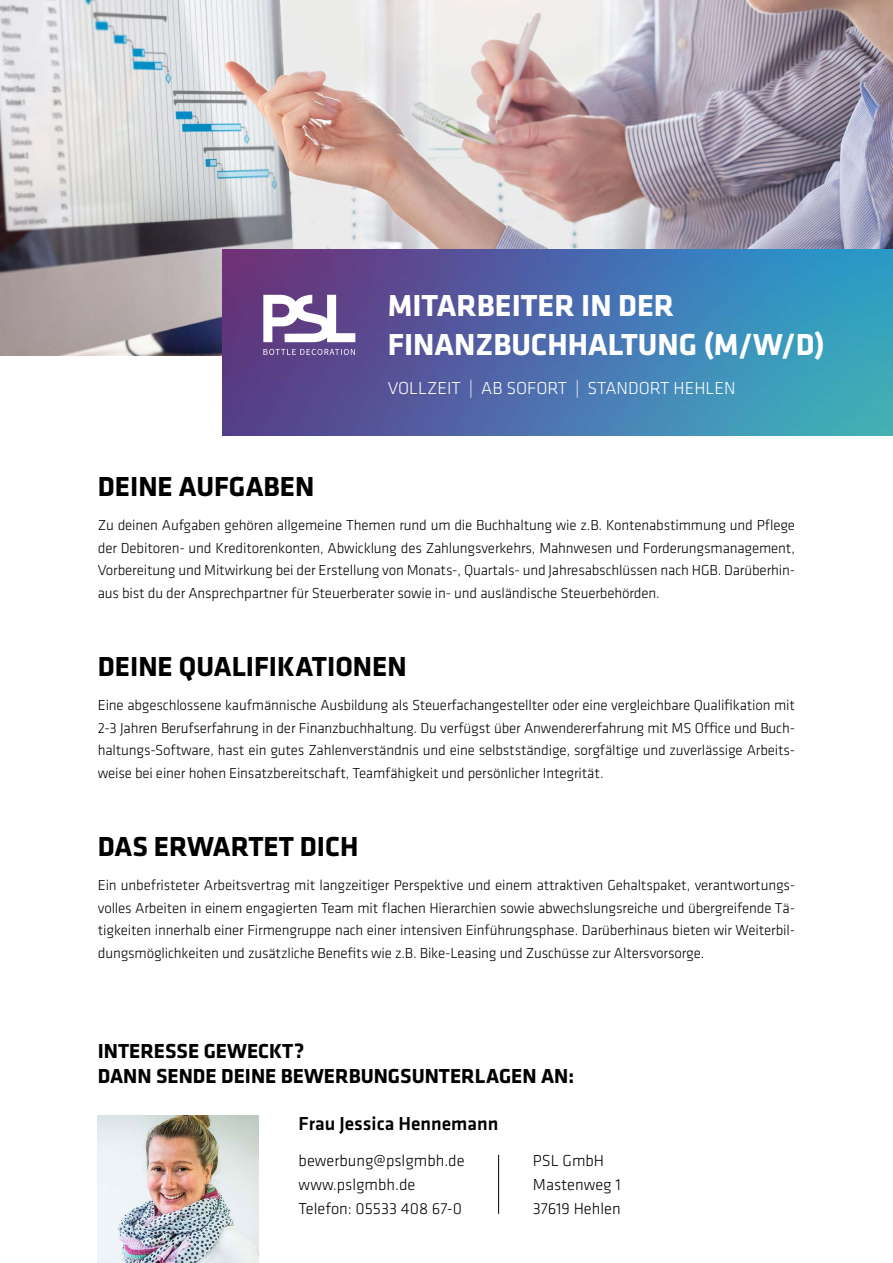
<style>
.page{position:relative;width:893px;height:1263px;background:#fff}
.page>*{position:absolute;margin:0;border:0;box-sizing:border-box;transform-origin:0 0}
.t1{font:700 31.5px/39px "Klavika Basic";color:#fff}
.t2{font:700 28.5px "Klavika Basic";color:#000}
.t3{font:700 21px/25.2px "Klavika Basic";color:#000}
.t4{font:500 19.5px "Klavika Basic";color:#000}
.t5{font:300 18px "Klavika Basic";color:#fff}
.t6{font:300 16.5px/24px "Klavika Basic";color:#000}
.t7{font:300 15px/22.5px "Klavika Basic";letter-spacing:-.01em;color:#000;text-align:justify}
</style>
<div class="page">
<img style="left:0;top:0;width:893px;height:355px">
<img style="left:223px;top:249px;width:670px;height:187px">
<svg style="left:263px;top:295px;width:92px;height:47px"></svg>
<svg style="left:263px;top:349px;width:92px;height:6px"></svg>
<hr style="left:498px;top:1155px;width:1px;height:59px;background:#000">
<img style="left:98px;top:1115px;width:161px;height:148px">
<h1 class="t1" style="left:388px;top:284px;width:439px">MITARBEITER IN DER<br>FINANZBUCHHALTUNG (M/W/D)</h1>
<p class="t5" style="left:388px;top:377px;width:349px">VOLLZEIT | AB SOFORT | STANDORT HEHLEN</p>
<h2 class="t2" style="left:98px;top:465px;width:218px">DEINE AUFGABEN</h2>
<p class="t7" style="left:98px;top:514px;width:699px">Zu deinen Aufgaben gehören allgemeine Themen rund um die Buchhaltung wie z.B. Kontenabstimmung und Pflege der Debitoren- und Kreditorenkonten, Abwicklung des Zahlungsverkehrs, Mahnwesen und Forderungsmanagement, Vorbereitung und Mitwirkung bei der Erstellung von Monats-, Quartals- und Jahresabschlüssen nach HGB. Darüberhin&shy;aus bist du der Ansprechpartner für Steuerberater sowie in- und ausländische Steuerbehörden.</p>
<h2 class="t2" style="left:98px;top:645px;width:310px">DEINE QUALIFIKATIONEN</h2>
<p class="t7" style="left:98px;top:694px;width:699px">Eine abgeschlossene kaufmännische Ausbildung als Steuerfachangestellter oder eine vergleichbare Qualifikation mit 2-3 Jahren Berufserfahrung in der Finanzbuchhaltung. Du verfügst über Anwendererfahrung mit MS Office und Buch&shy;haltungs-Software, hast ein gutes Zahlenverständnis und eine selbstständige, sorgfältige und zuverlässige Arbeits&shy;weise bei einer hohen Einsatzbereitschaft, Teamfähigkeit und persönlicher Integrität.</p>
<h2 class="t2" style="left:98px;top:825px;width:262px">DAS ERWARTET DICH</h2>
<p class="t7" style="left:98px;top:874px;width:699px">Ein unbefristeter Arbeitsvertrag mit langzeitiger Perspektive und einem attraktiven Gehaltspaket, verantwortungs&shy;volles Arbeiten in einem engagierten Team mit flachen Hierarchien sowie abwechslungsreiche und übergreifende Tä&shy;tigkeiten innerhalb einer Firmengruppe nach einer intensiven Einführungsphase. Darüberhinaus bieten wir Weiterbil&shy;dungsmöglichkeiten und zusätzliche Benefits wie z.B. Bike-Leasing und Zuschüsse zur Altersvorsorge.</p>
<h3 class="t3" style="left:98px;top:1037px;width:478px">INTERESSE GEWECKT?<br>DANN SENDE DEINE BEWERBUNGSUNTERLAGEN AN:</h3>
<h3 class="t4" style="left:299px;top:1110px;width:201px">Frau Jessica Hennemann</h3>
<p class="t6" style="left:299px;top:1148px;width:168px">bewerbung@pslgmbh.de www.pslgmbh.de<br>Telefon: 05533 408 67-0</p>
<p class="t6" style="left:533px;top:1148px;width:89px">PSL GmbH<br>Mastenweg 1<br>37619 Hehlen</p>
</div>
